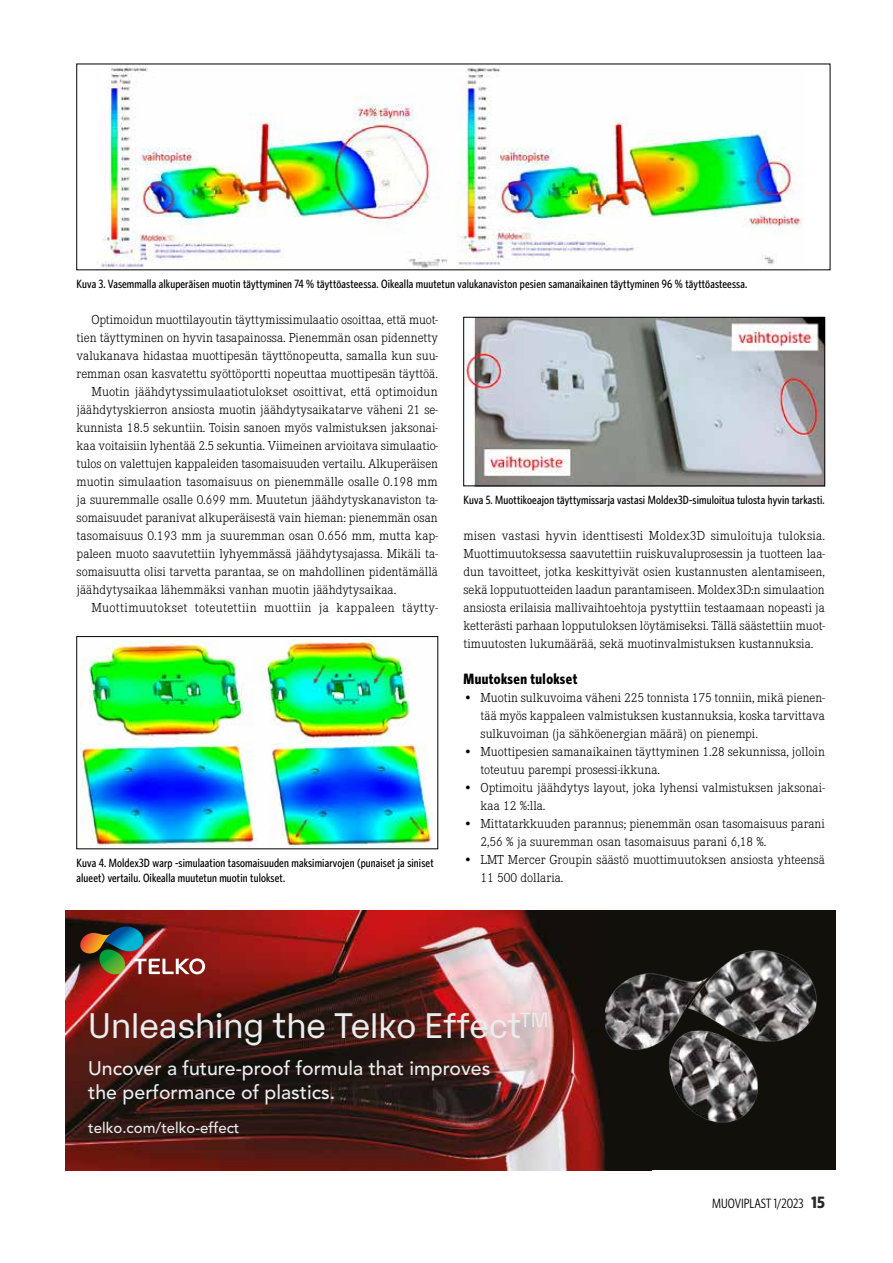
<style>
.page{position:relative;width:893px;height:1263px;background:#fff}
.page>*{position:absolute;margin:0;border:0;box-sizing:border-box;transform-origin:0 0}
.t1{font:34.5px "Karelia";color:#eaeced}
.t2{font:500 19.5px/23.4px "Avenir LT Pro";color:#eaeced}
.t3{font:500 15px "Avenir LT Pro";color:#eaeced}
.t4{font:700 15px "Whitney Condensed";letter-spacing:.03em;color:#000}
.t5{font:300 13.5px/18px "Corporate E";color:#000}
.t6{font:300 13.5px "Corporate E";letter-spacing:.025em;color:#000}
.t7{font:13.5px "Whitney Condensed";color:#000}
.t8{font:500 12px/15px "Whitney Condensed";letter-spacing:.01em;color:#000}
.s1{font-weight:700;font-size:16.5px;color:#282827}
</style>
<div class="page">
<img style="left:97px;top:66px;width:706px;height:202px">
<img style="left:81px;top:639px;width:354px;height:208px">
<div style="left:77px;top:636px;width:361px;height:213px;border:1px solid #000"></div>
<img style="left:465px;top:319px;width:358px;height:165px">
<div style="left:463px;top:317px;width:362px;height:169px;border:1px solid #000"></div>
<img style="left:66px;top:911px;width:539px;height:259px">
<img style="left:79px;top:926px;width:126px;height:50px">
<div style="left:605px;top:911px;width:231px;height:259px;background:#12100b"></div>
<img style="left:605px;top:950px;width:212px;height:173px">
<p class="t8" style="left:77px;top:276px;width:672px">Kuva 3. Vasemmalla alkuperäisen muotin täyttyminen 74 % täyttöasteessa. Oikealla muutetun valukanaviston pesien samanaikainen täyttyminen 96 % täyttöasteessa.</p>
<p class="t5" style="left:91px;top:310px;width:348px">Optimoidun muottilayoutin täyttymissimulaatio osoittaa, että muot-</p>
<p class="t5" style="left:77px;top:328px;width:363px">tien täyttyminen on hyvin tasapainossa. Pienemmän osan pidennetty</p>
<p class="t5" style="left:77px;top:346px;width:363px">valukanava hidastaa muottipesän täyttönopeutta, samalla kun suu-</p>
<p class="t5" style="left:77px;top:364px;width:363px">remman osan kasvatettu syöttöportti nopeuttaa muottipesän täyttöä.</p>
<p class="t5" style="left:91px;top:382px;width:348px">Muotin jäähdytyssimulaatiotulokset osoittivat, että optimoidun</p>
<p class="t5" style="left:77px;top:400px;width:363px">jäähdytyskierron ansiosta muotin jäähdytysaikatarve väheni 21 se-</p>
<p class="t5" style="left:77px;top:418px;width:363px">kunnista 18.5 sekuntiin. Toisin sanoen myös valmistuksen jaksonai-</p>
<p class="t5" style="left:77px;top:436px;width:363px">kaa voitaisiin lyhentää 2.5 sekuntia. Viimeinen arvioitava simulaatio-</p>
<p class="t5" style="left:77px;top:454px;width:363px">tulos on valettujen kappaleiden tasomaisuuden vertailu. Alkuperäisen</p>
<p class="t5" style="left:77px;top:472px;width:363px">muotin simulaation tasomaisuus on pienemmälle osalle 0.198 mm</p>
<p class="t5" style="left:77px;top:490px;width:363px">ja suuremmalle osalle 0.699 mm. Muutetun jäähdytyskanaviston ta-</p>
<p class="t5" style="left:77px;top:508px;width:363px">somaisuudet paranivat alkuperäisestä vain hieman: pienemmän osan</p>
<p class="t5" style="left:77px;top:526px;width:363px">tasomaisuus 0.193 mm ja suuremman osan 0.656 mm, mutta kap-</p>
<p class="t5" style="left:77px;top:544px;width:363px">paleen muoto saavutettiin lyhyemmässä jäähdytysajassa. Mikäli ta-</p>
<p class="t5" style="left:77px;top:562px;width:363px">somaisuutta olisi tarvetta parantaa, se on mahdollinen pidentämällä</p>
<p class="t5" style="left:77px;top:580px;width:321px">jäähdytysaikaa lähemmäksi vanhan muotin jäähdytysaikaa.</p>
<p class="t6" style="left:91px;top:599px;width:348px">Muottimuutokset toteutettiin muottiin ja kappaleen täytty-</p>
<p class="t8" style="left:77px;top:855px;width:359px">Kuva 4. Moldex3D warp -simulaation tasomaisuuden maksimiarvojen (punaiset ja siniset alueet) vertailu. Oikealla muutetun muotin tulokset.</p>
<p class="t8" style="left:463px;top:492px;width:363px">Kuva 5. Muottikoeajon täyttymissarja vastasi Moldex3D-simuloitua tulosta hyvin tarkasti.</p>
<p class="t5" style="left:463px;top:526px;width:363px;text-align:justify">misen vastasi hyvin identtisesti Moldex3D simuloituja tuloksia.<br>Muottimuutoksessa saavutettiin ruiskuvaluprosessin ja tuotteen laa&shy;dun tavoitteet, jotka keskittyivät osien kustannusten alentamiseen, sekä lopputuotteiden laadun parantamiseen. Moldex3D:n simulaation ansiosta erilaisia mallivaihtoehtoja pystyttiin testaamaan nopeasti ja ketterästi parhaan lopputuloksen löytämiseksi. Tällä säästettiin muot&shy;timuutosten lukumäärää, sekä muotinvalmistuksen kustannuksia.</p>
<p class="t4" style="left:463px;top:670px;width:116px">Muutoksen tulokset</p>
<p class="t5" style="left:480px;top:688px;width:346px;text-align:justify;text-indent:-17px">• Muotin sulkuvoima väheni 225 tonnista 175 tonniin, mikä pienen&shy;tää myös kappaleen valmistuksen kustannuksia, koska tarvittava sulkuvoiman (ja sähköenergian määrä) on pienempi.</p>
<p class="t5" style="left:480px;top:742px;width:346px;text-indent:-17px">• Muottipesien samanaikainen täyttyminen 1.28 sekunnissa, jolloin toteutuu parempi prosessi-ikkuna.</p>
<p class="t5" style="left:480px;top:778px;width:346px;text-indent:-17px">• Optimoitu jäähdytys layout, joka lyhensi valmistuksen jaksonai&shy;kaa 12 %:lla.</p>
<p class="t5" style="left:480px;top:814px;width:346px;text-indent:-17px">• Mittatarkkuuden parannus; pienemmän osan tasomaisuus parani<br>2,56 % ja suuremman osan tasomaisuus parani 6,18 %.</p>
<p class="t5" style="left:480px;top:850px;width:346px;text-indent:-17px">• LMT Mercer Groupin säästö muottimuutoksen ansiosta yhteensä<br>11 500 dollaria.</p>
<h1 class="t1" style="left:88px;top:1001px;width:462px">Unleashing the Telko Effect<sup>TM</sup></h1>
<h2 class="t2" style="left:88px;top:1057px;width:404px">Uncover a future-proof formula that improves the performance of plastics.</h2>
<p class="t3" style="left:88px;top:1119px;width:153px">telko.com/telko-effect</p>
<p class="t7" style="left:712px;top:1195px;width:114px">MUOVIPLAST 1/2023 <span class="s1">15</span></p>
</div>
